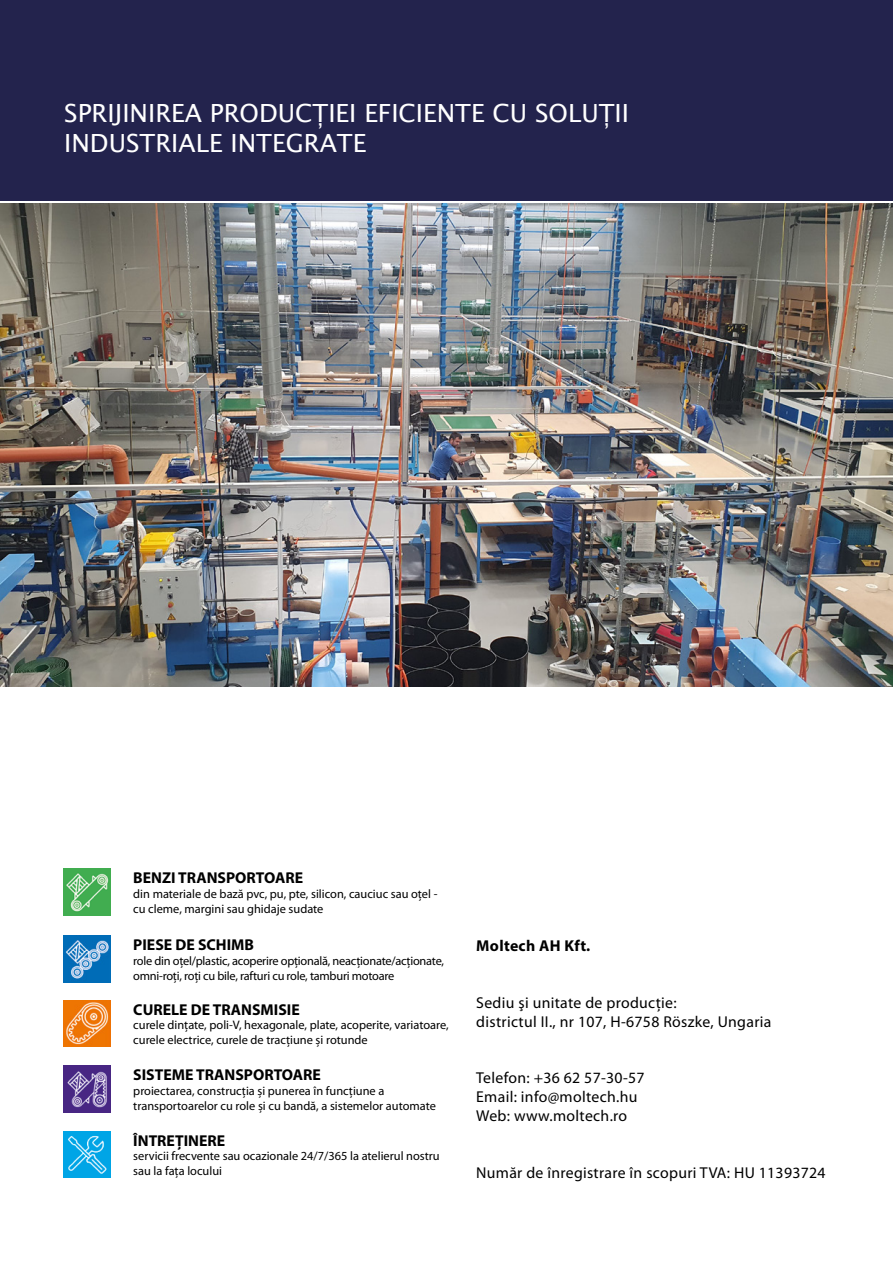
<style>
.page{position:relative;width:893px;height:1263px;background:#fff}
.page>*{position:absolute;margin:0;border:0;box-sizing:border-box;transform-origin:0 0}
.t1{font:25.05px/30px "Lucida Sans Unicode";color:#fff}
.t2{font:15.75px/18.9px "Myriad Pro";letter-spacing:.02em;color:#000}
.t3{font:700 15.75px "Myriad Pro";color:#000}
.t4{font:700 15.75px "Myriad Pro";letter-spacing:.02em;color:#000}
.t5{font:12.3px/14.9px "Myriad Pro";color:#000}
.t6{font:12.3px/14.9px "Myriad Pro";letter-spacing:-.02em;color:#000}
</style>
<div class="page">
<img style="left:64px;top:935px;width:47px;height:47px">
<img style="left:64px;top:1131px;width:47px;height:47px">
<div style="left:0;top:0;width:893px;height:202px;background:#23234d"></div>
<img style="left:0;top:204px;width:893px;height:482px">
<img style="left:64px;top:1000px;width:47px;height:47px">
<img style="left:64px;top:869px;width:47px;height:47px">
<img style="left:64px;top:1065px;width:47px;height:47px">
<h1 class="t1" style="left:64px;top:98px;width:566px">SPRIJINIREA PRODUCȚIEI EFICIENTE CU SOLUȚII<br>INDUSTRIALE INTEGRATE</h1>
<p class="t3" style="left:133px;top:868px;width:171px">BENZI TRANSPORTOARE</p>
<p class="t5" style="left:133px;top:887px;width:306px">din materiale de bază pvc, pu, pte, silicon, cauciuc sau oțel - cu cleme, margini sau ghidaje sudate</p>
<p class="t3" style="left:133px;top:934px;width:122px">PIESE DE SCHIMB</p>
<p class="t6" style="left:133px;top:953px;width:312px">role din oțel/plastic, acoperire opțională, neacționate/acționate, omni-roți, roți cu bile, rafturi cu role, tamburi motoare</p>
<p class="t3" style="left:133px;top:999px;width:168px">CURELE DE TRANSMISIE</p>
<p class="t5" style="left:133px;top:1018px;width:317px">curele dințate, poli-V, hexagonale, plate, acoperite, variatoare, curele electrice, curele de tracțiune și rotunde</p>
<p class="t3" style="left:133px;top:1064px;width:189px">SISTEME TRANSPORTOARE</p>
<p class="t5" style="left:133px;top:1083px;width:304px">proiectarea, construcția și punerea în funcțiune a transportoarelor cu role și cu bandă, a sistemelor automate</p>
<p class="t3" style="left:133px;top:1130px;width:93px">ÎNTREȚINERE</p>
<p class="t5" style="left:133px;top:1149px;width:308px">servicii frecvente sau ocazionale 24/7/365 la atelierul nostru sau la fața locului</p>
<p class="t4" style="left:476px;top:935px;width:116px">Moltech AH Kft.</p>
<p class="t2" style="left:476px;top:993px;width:297px">Sediu şi unitate de producție:<br>districtul II., nr 107, H-6758 Röszke, Ungaria</p>
<p class="t2" style="left:476px;top:1069px;width:170px">Telefon: +36 62 57-30-57<br>Email: info@moltech.hu<br>Web: www.moltech.ro</p>
<p class="t2" style="left:476px;top:1163px;width:351px">Număr de înregistrare în scopuri TVA: HU 11393724</p>
</div>
